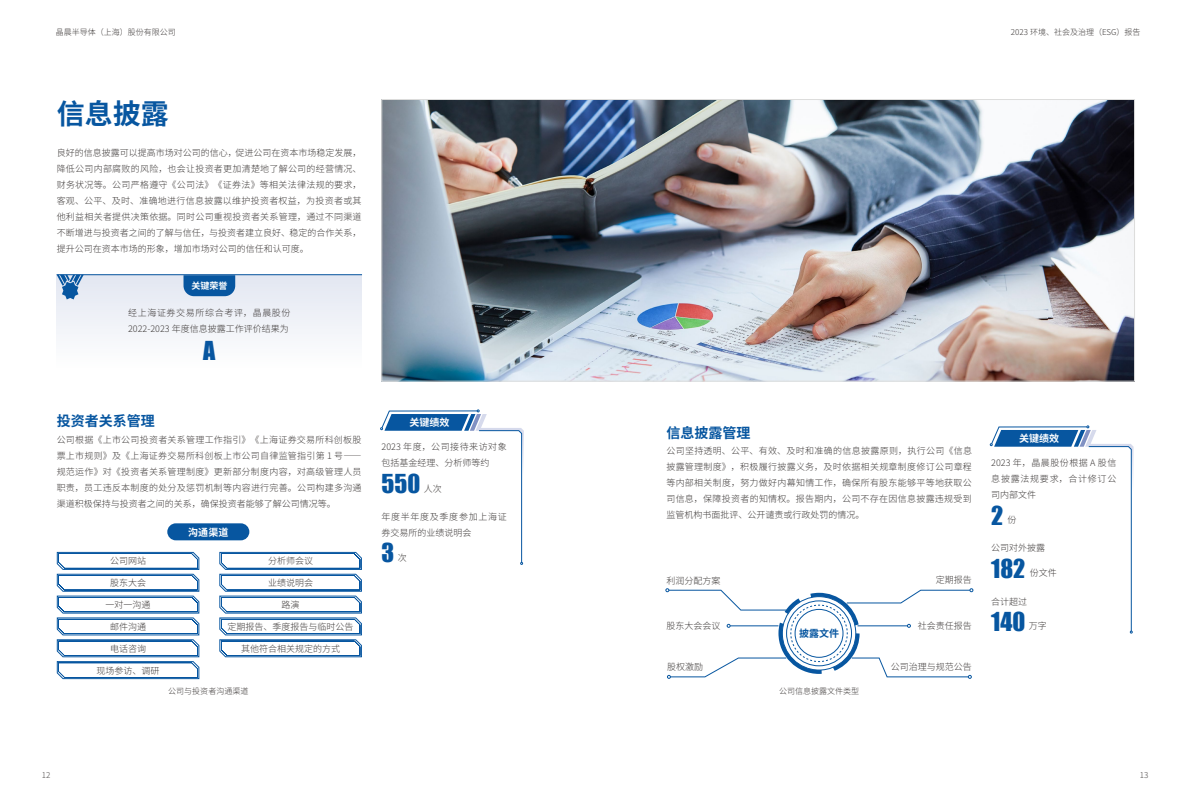
<style>
.page{position:relative;width:1191px;height:808px;background:#fff}
.page>*{position:absolute;margin:0;border:0;box-sizing:border-box;transform-origin:0 0}
.t1{font:700 28px "Source Han Sans CN";color:#0756a0}
.t2{font:24px "Impact";color:#0756a0}
.t3{font:700 14px "Source Han Sans CN";color:#0756a0}
.t4{font:700 10px "Source Han Sans CN";color:#fff}
.t5{font:700 10px "Source Han Sans CN";color:#0756a0}
.t6{font:300 9px/16px "Source Han Sans CN";color:#3e3a39;text-align:justify}
.t7{font:300 9px/16px "Source Han Sans CN";letter-spacing:.075em;color:#3e3a39}
.t8{font:700 9px "Source Han Sans CN";color:#fff}
.t9{font:300 8px "Source Han Sans CN";color:#3e3a39}
.t10{font:300 8px "Source Han Sans CN";color:#4c4948}
</style>
<div class="page">
<div style="left:57px;top:275px;width:305px;height:105px;background:linear-gradient(to bottom,#e2e6f1,#fff)"></div>
<svg style="left:183px;top:275px;width:52px;height:21px"></svg>
<div style="left:167px;top:523px;width:82px;height:17px;background:#0756a0;border-radius:9px"></div>
<svg style="left:380px;top:410px;width:144px;height:155px"></svg>
<svg style="left:990px;top:426px;width:143px;height:207px"></svg>
<img style="left:383px;top:101px;width:749px;height:278px">
<svg style="left:220px;top:552px;width:142px;height:105px"></svg>
<svg style="left:57px;top:552px;width:142px;height:127px"></svg>
<svg style="left:665px;top:588px;width:308px;height:91px"></svg>
<svg style="left:57px;top:275px;width:27px;height:24px"></svg>
<hr style="left:57px;top:274px;width:305px;height:1px;background:#0756a0">
<p class="t9" style="left:56px;top:27px;width:121px">晶晨半导体（上海）股份有限公司</p>
<p class="t9" style="left:1011px;top:27px;width:131px">2023 环境、社会及治理（ESG）报告</p>
<h1 class="t1" style="left:57px;top:98px;width:113px">信息披露</h1>
<p class="t6" style="left:57px;top:145px;width:306px">良好的信息披露可以提高市场对公司的信心，促进公司在资本市场稳定发展，降低公司内部腐败的风险，也会让投资者更加清楚地了解公司的经营情况、财务状况等。公司严格遵守《公司法》《证券法》等相关法律法规的要求，客观、公平、及时、准确地进行信息披露以维护投资者权益，为投资者或其他利益相关者提供决策依据。同时公司重视投资者关系管理，通过不同渠道不断增进与投资者之间的了解与信任，与投资者建立良好、稳定的合作关系，提升公司在资本市场的形象，增加市场对公司的信任和认可度。</p>
<p class="t8" style="left:191px;top:281px;width:37px">关键荣誉</p>
<p class="t6" style="left:128px;top:305px;width:164px">经上海证券交易所综合考评，晶晨股份<br>2022-2023 年度信息披露工作评价结果为</p>
<h2 class="t2" style="left:203px;top:332px;width:14px">A</h2>
<h3 class="t3" style="left:57px;top:413px;width:99px">投资者关系管理</h3>
<p class="t4" style="left:409px;top:417px;width:41px">关键绩效</p>
<p class="t6" style="left:381px;top:439px;width:127px">2023 年度，公司接待来访对象包括基金经理、分析师等约</p>
<h3 class="t3" style="left:666px;top:425px;width:85px">信息披露管理</h3>
<p class="t6" style="left:57px;top:432px;width:306px">公司根据《上市公司投资者关系管理工作指引》《上海证券交易所科创板股票上市规则》及《上海证券交易所科创板上市公司自律监管指引第 1 号——规范运作》对《投资者关系管理制度》更新部分制度内容，对高级管理人员职责，员工违反本制度的处分及惩罚机制等内容进行完善。公司构建多沟通渠道积极保持与投资者之间的关系，确保投资者能够了解公司情况等。</p>
<p class="t6" style="left:666px;top:443px;width:307px">公司坚持透明、公平、有效、及时和准确的信息披露原则，执行公司《信息披露管理制度》，积极履行披露义务，及时依据相关规章制度修订公司章程等内部相关制度，努力做好内幕知情工作，确保所有股东能够平等地获取公司信息，保障投资者的知情权。报告期内，公司不存在因信息披露违规受到监管机构书面批评、公开谴责或行政处罚的情况。</p>
<h2 class="t2" style="left:381px;top:465px;width:40px">550</h2>
<p class="t6" style="left:424px;top:480px;width:19px">人次</p>
<p class="t7" style="left:381px;top:509px;width:127px">年度半年度及季度参加上海证券交易所的业绩说明会</p>
<p class="t4" style="left:188px;top:526px;width:41px">沟通渠道</p>
<p class="t6" style="left:110px;top:553px;width:37px">公司网站</p>
<p class="t6" style="left:268px;top:553px;width:46px">分析师会议</p>
<p class="t6" style="left:110px;top:575px;width:37px">股东大会</p>
<p class="t6" style="left:268px;top:575px;width:46px">业绩说明会</p>
<p class="t6" style="left:106px;top:597px;width:46px">一对一沟通</p>
<p class="t6" style="left:282px;top:597px;width:19px">路演</p>
<p class="t6" style="left:110px;top:619px;width:37px">邮件沟通</p>
<p class="t6" style="left:228px;top:619px;width:127px">定期报告、季度报告与临时公告</p>
<p class="t6" style="left:110px;top:640px;width:37px">电话咨询</p>
<p class="t6" style="left:241px;top:640px;width:100px">其他符合相关规定的方式</p>
<p class="t6" style="left:97px;top:662px;width:64px">现场参访、调研</p>
<p class="t9" style="left:168px;top:686px;width:81px">公司与投资者沟通渠道</p>
<h2 class="t2" style="left:381px;top:534px;width:14px">3</h2>
<p class="t6" style="left:398px;top:550px;width:10px">次</p>
<p class="t6" style="left:666px;top:573px;width:55px">利润分配方案</p>
<p class="t6" style="left:935px;top:572px;width:37px">定期报告</p>
<p class="t6" style="left:666px;top:617px;width:55px">股东大会会议</p>
<p class="t6" style="left:917px;top:617px;width:55px">社会责任报告</p>
<p class="t6" style="left:667px;top:659px;width:37px">股权激励</p>
<p class="t6" style="left:891px;top:659px;width:82px">公司治理与规范公告</p>
<p class="t5" style="left:799px;top:628px;width:41px">披露文件</p>
<p class="t9" style="left:779px;top:686px;width:81px">公司信息披露文件类型</p>
<p class="t4" style="left:1019px;top:433px;width:41px">关键绩效</p>
<p class="t6" style="left:991px;top:455px;width:127px">2023 年，晶晨股份根据 A 股信息披露法规要求，合计修订公司内部文件</p>
<h2 class="t2" style="left:991px;top:496px;width:14px">2</h2>
<h2 class="t2" style="left:991px;top:550px;width:36px">182</h2>
<h2 class="t2" style="left:991px;top:603px;width:36px">140</h2>
<p class="t6" style="left:1007px;top:512px;width:10px">份</p>
<p class="t6" style="left:991px;top:540px;width:56px">公司对外披露</p>
<p class="t6" style="left:1030px;top:565px;width:28px">份文件</p>
<p class="t6" style="left:991px;top:593px;width:38px">合计超过</p>
<p class="t6" style="left:1028px;top:618px;width:19px">万字</p>
<p class="t10" style="left:42px;top:771px;width:10px">12</p>
<p class="t10" style="left:1139px;top:771px;width:10px">13</p>
</div>
